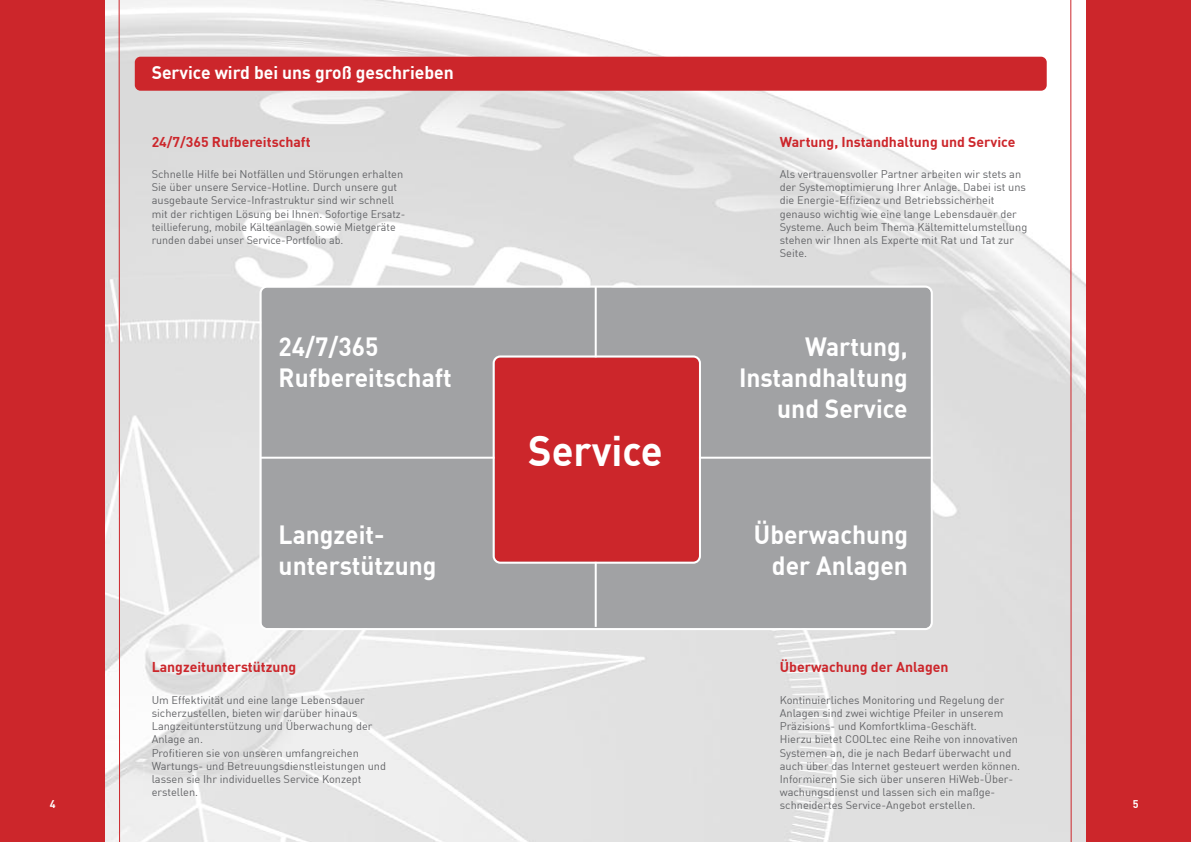
<style>
.page{position:relative;width:1191px;height:842px;background:#fff}
.page>*{position:absolute;margin:0;border:0;box-sizing:border-box;transform-origin:0 0}
.t1{font:700 42px "DIN Offc";color:#fff;scale:.95 1}
.t2{font:700 25.8px/31px "DIN Offc";color:#fff;scale:.95 1}
.t3{font:700 18px "DIN Offc";color:#fff}
.t4{font:700 14px "DIN Offc";color:#cc262b}
.t5{font:11px/13.2px "DIN Offc";color:#636467}
.t6{font:700 11px "DIN Offc";color:#fff}
</style>
<div class="page">
<img style="left:104px;top:0;width:982px;height:842px">
<div style="left:135px;top:57px;width:911px;height:34px;background:#cc262b;border-radius:6px"></div>
<div style="left:1086px;top:0;width:105px;height:842px;background:#cc262b"></div>
<svg style="left:1070px;top:0;width:1px;height:842px"></svg>
<div style="left:259px;top:285px;width:674px;height:345px;background:#a1a2a4"></div>
<hr style="left:595px;top:287px;width:2px;height:340px;background:#fff">
<hr style="left:260px;top:457px;width:670px;height:2px;background:#fff">
<div style="left:492px;top:355px;width:209px;height:209px;background:#cc262b"></div>
<div style="left:0;top:0;width:104px;height:842px;background:#cc262b"></div>
<svg style="left:118px;top:0;width:2px;height:842px;background:#d98688"></svg>
<h3 class="t3" style="left:152px;top:60px;width:304px">Service wird bei uns groß geschrieben</h3>
<p class="t4" style="left:152px;top:132px;width:160px">24/7/365 Rufbereitschaft</p>
<p class="t5" style="left:152px;top:167px;width:255px">Schnelle Hilfe bei Notfällen und Störungen erhalten Sie über unsere Service-Hotline. Durch unsere gut ausgebaute Service-Infrastruktur sind wir schnell mit der richtigen Lösung bei Ihnen. Sofortige Ersatz&shy;teillieferung, mobile Kälteanlagen sowie Mietgeräte runden dabei unser Service-Portfolio ab.</p>
<h2 class="t2" style="left:279px;top:330px;width:184px">24/7/365<br>Rufbereitschaft</h2>
<h2 class="t2" style="left:279px;top:519px;width:168px">Langzeit&shy;unterstützung</h2>
<h1 class="t1" style="left:528px;top:422px;width:143px">Service</h1>
<p class="t4" style="left:780px;top:132px;width:237px">Wartung, Instandhaltung und Service</p>
<p class="t5" style="left:780px;top:167px;width:249px">Als vertrauensvoller Partner arbeiten wir stets an der Systemoptimierung Ihrer Anlage. Dabei ist uns die Energie-Effizienz und Betriebssicherheit genauso wichtig wie eine lange Lebensdauer der Systeme. Auch beim Thema Kältemittelumstellung stehen wir Ihnen als Experte mit Rat und Tat zur Seite.</p>
<h2 class="t2" style="left:739px;top:330px;width:179px;text-align:right">Wartung,<br>Instandhaltung und Service</h2>
<h2 class="t2" style="left:754px;top:519px;width:164px;text-align:right">Überwachung der Anlagen</h2>
<p class="t4" style="left:780px;top:658px;width:170px">Überwachung der Anlagen</p>
<p class="t5" style="left:780px;top:693px;width:242px">Kontinuierliches Monitoring und Regelung der Anlagen sind zwei wichtige Pfeiler in unserem Präzisions- und Komfortklima-Geschäft.<br>Hierzu bietet COOLtec eine Reihe von innovativen Systemen an, die je nach Bedarf überwacht und auch über das Internet gesteuert werden können.<br>Informieren Sie sich über unseren HiWeb-Über&shy;wachungsdienst und lassen sich ein maßge&shy;schneidertes Service-Angebot erstellen.</p>
<p class="t4" style="left:152px;top:658px;width:146px">Langzeitunterstützung</p>
<p class="t5" style="left:152px;top:693px;width:236px">Um Effektivität und eine lange Lebensdauer sicherzustellen, bieten wir darüber hinaus Langzeitunterstützung und Überwachung der Anlage an.<br>Profitieren sie von unseren umfangreichen Wartungs- und Betreuungsdienstleistungen und lassen sie Ihr individuelles Service Konzept erstellen.</p>
<p class="t6" style="left:50px;top:796px;width:7px">4</p>
<p class="t6" style="left:1132px;top:796px;width:7px">5</p>
</div>
